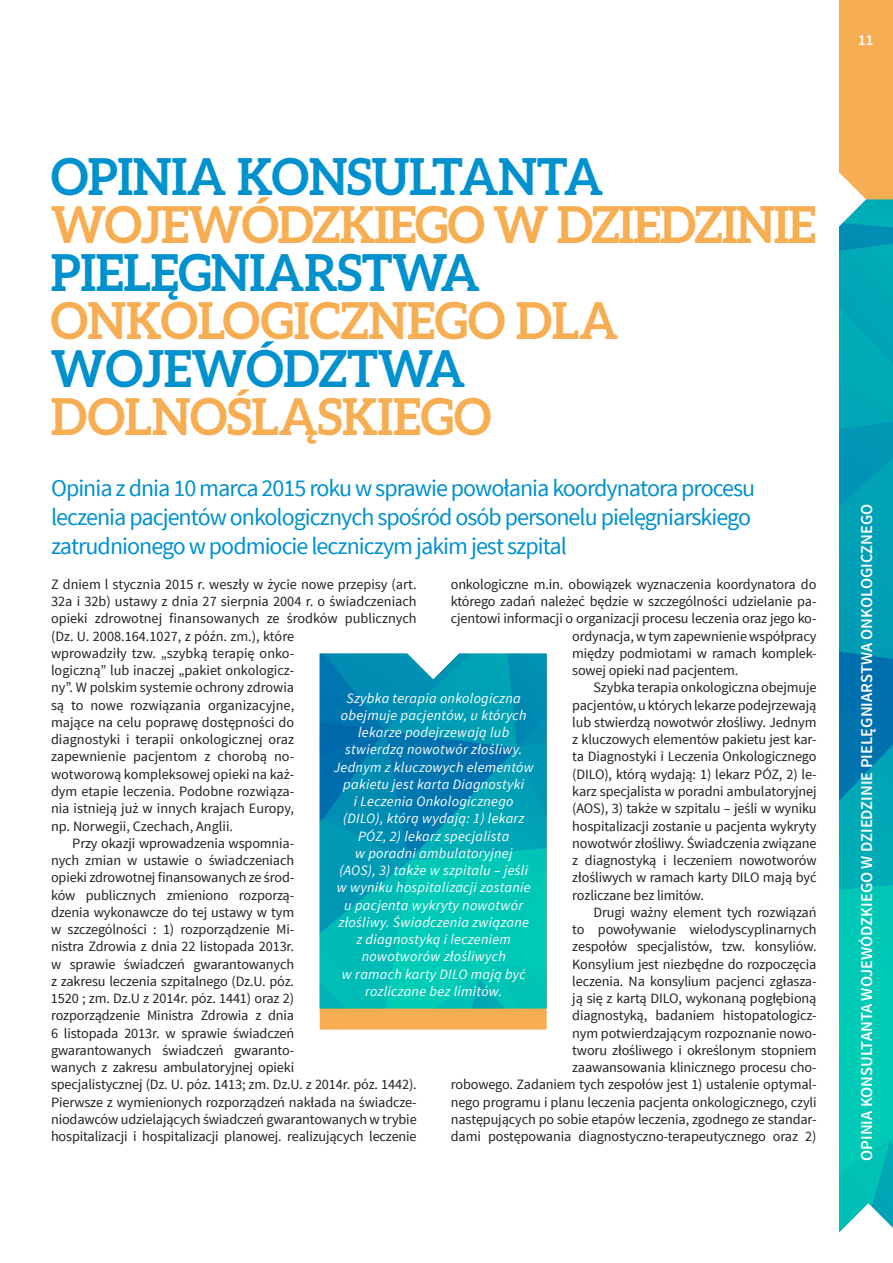
<style>
.page{position:relative;width:893px;height:1263px;background:#fff}
.page>*{position:absolute;margin:0;border:0;box-sizing:border-box;transform-origin:0 0}
.t1{font:700 51px "Aleo";letter-spacing:-.01em;color:#0091ce;scale:.96 1}
.t2{font:700 51px "Aleo";letter-spacing:-.01em;color:#f7ae53;scale:.96 1}
.t3{font:700 51px "Aleo";letter-spacing:-.03em;color:#f7ae53;scale:.96 1}
.t4{font:24px/28.8px "Source Sans Pro";letter-spacing:-.04em;color:#0091ce}
.t5{font:600 16.5px "Source Sans Pro";color:#fff}
.t6{font:600 15px "Source Sans Pro";color:#fff}
.t7{font:14.25px/17.2px "Source Sans Pro";letter-spacing:-.01em;color:#231f20;text-align:justify}
.t8{font:italic 14.25px/17.2px "Source Sans Pro";letter-spacing:.02em;color:#fff;text-align:center}
</style>
<div class="page">
<svg style="left:839px;top:0;width:54px;height:1233px;background:#2caba7"></svg>
<div style="left:320px;top:1008px;width:227px;height:21px;background:#f7ae53"></div>
<svg style="left:320px;top:654px;width:227px;height:354px;background:#02a3b4"></svg>
<p class="t6" style="left:858px;top:31px;width:17px">11</p>
<h1 class="t1" style="left:51px;top:147px;width:266px">OPINIA KONSUL</h1>
<h1 class="t1" style="left:432px;top:147px;width:178px">TAN TA</h1>
<h1 class="t2" style="left:51px;top:195px;width:40px">WOJ</h1>
<h1 class="t2" style="left:161px;top:195px;width:68px">EWÓDZK</h1>
<h1 class="t3" style="left:374px;top:195px;width:462px">IEGO W DZIEDZINIE</h1>
<h1 class="t1" style="left:51px;top:243px;width:402px">PIELĘGNIARSTWA</h1>
<h1 class="t2" style="left:51px;top:291px;width:38px">ONKOLO</h1>
<h1 class="t2" style="left:261px;top:291px;width:302px">GICZNEGO DLA</h1>
<h1 class="t1" style="left:51px;top:339px;width:40px">WOJ</h1>
<h1 class="t1" style="left:164px;top:339px;width:71px">EWÓDZ</h1>
<h1 class="t1" style="left:347px;top:339px;width:78px">TWA</h1>
<h1 class="t2" style="left:51px;top:387px;width:38px">DOLNO</h1>
<h1 class="t2" style="left:227px;top:387px;width:275px">ŚLĄSKIEGO</h1>
<h2 class="t4" style="left:51px;top:474px;width:706px">Opinia z dnia 10 marca 2015 roku w sprawie powołania koordynatora procesu leczenia pacjentów onkologicznych spośród osób personelu pielęgniarskiego zatrudnionego w podmiocie leczniczym jakim jest szpital</h2>
<p class="t7" style="left:451px;top:576px;width:367px">onkologiczne m.in. obowiązek wyznaczenia koordynatora do</p>
<p class="t7" style="left:451px;top:593px;width:367px">którego zadań należeć będzie w szczególności udzielanie pa-</p>
<p class="t7" style="left:451px;top:610px;width:367px">cjentowi informacji o organizacji procesu leczenia oraz jego ko-</p>
<p class="t7" style="left:572px;top:627px;width:246px">ordynacja, w tym zapewnienie współpracy</p>
<p class="t7" style="left:572px;top:645px;width:246px">między podmiotami w ramach komplek-</p>
<p class="t7" style="left:572px;top:662px;width:168px">sowej opieki nad pacjentem.</p>
<p class="t7" style="left:593px;top:679px;width:224px">Szybka terapia onkologiczna obejmuje</p>
<p class="t7" style="left:572px;top:697px;width:246px">pacjentów, uktórych lekarze podejrzewają</p>
<p class="t7" style="left:572px;top:714px;width:246px">lub stwierdzą nowotwór złośliwy. Jednym</p>
<p class="t7" style="left:572px;top:731px;width:246px">z kluczowych elementów pakietu jest kar-</p>
<p class="t7" style="left:572px;top:748px;width:246px">ta Diagnostyki i Leczenia Onkologicznego</p>
<p class="t7" style="left:572px;top:766px;width:12px">(DILO</p>
<p class="t7" style="left:51px;top:576px;width:367px">Z dniem l stycznia 2015 r. weszły w życie nowe przepisy (art.</p>
<p class="t7" style="left:51px;top:593px;width:367px">32a i 32b) ustawy z dnia 27 sierpnia 2004 r. o świadczeniach</p>
<p class="t7" style="left:51px;top:610px;width:367px">opieki zdrowotnej finansowanych ze środków publicznych</p>
<p class="t7" style="left:51px;top:627px;width:245px">(Dz. U . 2008.164.1027, z późn. zm.), które</p>
<p class="t7" style="left:51px;top:645px;width:245px">wprowadziły tzw. „szybką terapię onko-</p>
<p class="t7" style="left:51px;top:662px;width:245px">logiczną” lub inaczej „pakiet onkologicz-</p>
<p class="t7" style="left:51px;top:679px;width:245px">ny”. W polskim systemie ochrony zdrowia</p>
<p class="t7" style="left:51px;top:697px;width:245px">są to nowe rozwiązania organizacyjne,</p>
<p class="t7" style="left:51px;top:714px;width:245px">mające na celu poprawę dostępności do</p>
<p class="t7" style="left:51px;top:731px;width:245px">diagnostyki i terapii onkologicznej oraz</p>
<p class="t7" style="left:51px;top:748px;width:245px">zapewnienie pacjentom z chorobą no-</p>
<p class="t7" style="left:51px;top:766px;width:245px">wotworową kompleksowej opieki na każ-</p>
<p class="t7" style="left:51px;top:783px;width:245px">dym etapie leczenia. Podobne rozwiąza-</p>
<p class="t7" style="left:51px;top:800px;width:245px">nia istnieją już w innych krajach Europy,</p>
<p class="t7" style="left:51px;top:817px;width:184px">np. Norwegii, Czechach, Anglii.</p>
<p class="t7" style="left:72px;top:835px;width:223px">Przy okazji wprowadzenia wspomnia-</p>
<p class="t7" style="left:51px;top:852px;width:245px">nych zmian w ustawie o świadczeniach</p>
<p class="t7" style="left:51px;top:869px;width:245px">opieki zdrowotnej finansowanych ze środ-</p>
<p class="t7" style="left:51px;top:886px;width:245px">ków publicznych zmieniono rozporzą-</p>
<p class="t7" style="left:51px;top:904px;width:245px">dzenia wykonawcze do tej ustawy w tym</p>
<p class="t7" style="left:51px;top:921px;width:245px">w szczególności : 1) rozporządzenie M i-</p>
<p class="t7" style="left:51px;top:938px;width:245px">nistra Zdrowia z dnia 22 listopada 2013r.</p>
<p class="t7" style="left:51px;top:955px;width:245px">w sprawie świadczeń gwarantowanych</p>
<p class="t7" style="left:51px;top:973px;width:245px">z zakresu leczenia szpitalnego (Dz.U . póz.</p>
<p class="t7" style="left:51px;top:990px;width:245px">1520 ; zm. Dz.U z 2014r. póz. 1441) oraz 2)</p>
<p class="t7" style="left:51px;top:1007px;width:245px">rozporządzenie M inistra Zdrowia z dnia</p>
<p class="t7" style="left:51px;top:1024px;width:245px">6 listopada 2013r. w sprawie świadczeń</p>
<p class="t7" style="left:51px;top:1042px;width:245px">gwarantowanych świadczeń gwaranto-</p>
<p class="t7" style="left:51px;top:1059px;width:245px">wanych z zakresu ambulatoryjnej opieki</p>
<p class="t7" style="left:51px;top:1076px;width:367px">specjalistycznej (Dz. U . póz. 1413; zm. Dz.U . z 2014r. póz. 1442).</p>
<p class="t7" style="left:51px;top:1093px;width:367px">Pierwsze z wymienionych rozporządzeń nakłada na świadcze-</p>
<p class="t7" style="left:51px;top:1111px;width:367px">niodawców udzielających świadczeń gwarantowanych w trybie</p>
<p class="t7" style="left:51px;top:1128px;width:367px">hospitalizacji i hospitalizacji planowej. realizujących leczenie</p>
<p class="t8" style="left:334px;top:689px;width:201px">Szybka terapia onkologiczna obejmuje pacjentów, u których lekarze podejrzewają lub stwierdzą nowotwór złośliwy.<br>Jednym z kluczowych elementów pakietu jest karta Diagnostyki<br>i Leczenia Onkologicznego (DILO), którą wydają: 1) lekarz<br>PÓZ, 2) lekarz specjalista<br>w poradni ambulatoryjnej<br>(AOS), 3) także w szpitalu – jeśli w wyniku hospitalizacji zostanie u pacjenta wykryty nowotwór złośliwy. Świadczenia związane<br>z diagnostyką i leczeniem nowotworów złośliwych<br>w ramach karty DILO mają być rozliczane bez limitów.</p>
<p class="t7" style="left:572px;top:766px;width:246px;text-indent:32px">), którą wydają: 1) lekarz PÓZ, 2) le&shy;karz specjalista w poradni ambulatoryjnej (AOS), 3) także w szpitalu – jeśli w wyniku hospitalizacji zostanie u pacjenta wykryty nowotwór złośliwy. Świadczenia związane z diagnostyką i leczeniem nowotworów złośliwych w ramach karty DILO</p>
<p class="t7" style="left:763px;top:869px;width:55px">mają być</p>
<p class="t7" style="left:572px;top:886px;width:133px">rozliczane bez limitów.</p>
<p class="t7" style="left:594px;top:904px;width:224px">Drugi ważny element tych rozwiązań</p>
<p class="t7" style="left:572px;top:921px;width:246px">to powoływanie wielodyscyplinarnych</p>
<p class="t7" style="left:572px;top:938px;width:246px">zespołów specjalistów, tzw. konsyliów.</p>
<p class="t7" style="left:572px;top:955px;width:246px">Konsylium jest niezbędne do rozpoczęcia</p>
<p class="t7" style="left:572px;top:973px;width:246px">leczenia. N a konsylium pacjenci zgłasza-</p>
<p class="t7" style="left:572px;top:990px;width:86px">ją się z kartą DILO</p>
<p class="t7" style="left:451px;top:990px;width:367px;text-align:right">, wykonaną pogłębioną<br>diagnostyką, badaniem histopatologicz-<br>nym potwierdzającym rozpoznanie nowo-<br>tworu złośliwego i określonym stopniem<br>zaawansowania klinicznego procesu cho-<br>robowego. Zadaniem tych zespołów jest 1) ustalenie optymal&shy;nego programu i planu leczenia pacjenta onkologicznego, czyli następujących po sobie etapów leczenia, zgodnego ze standar&shy;dami postępowania diagnostyczno-terapeutycznego oraz 2)</p>
<p class="t5" style="left:856px;top:1161px;width:659px;rotate:-90deg">Opinia Konsultanta wojewódzkiego w dziedzinie pielęgniarstwa onkologicznego</p>
</div>
